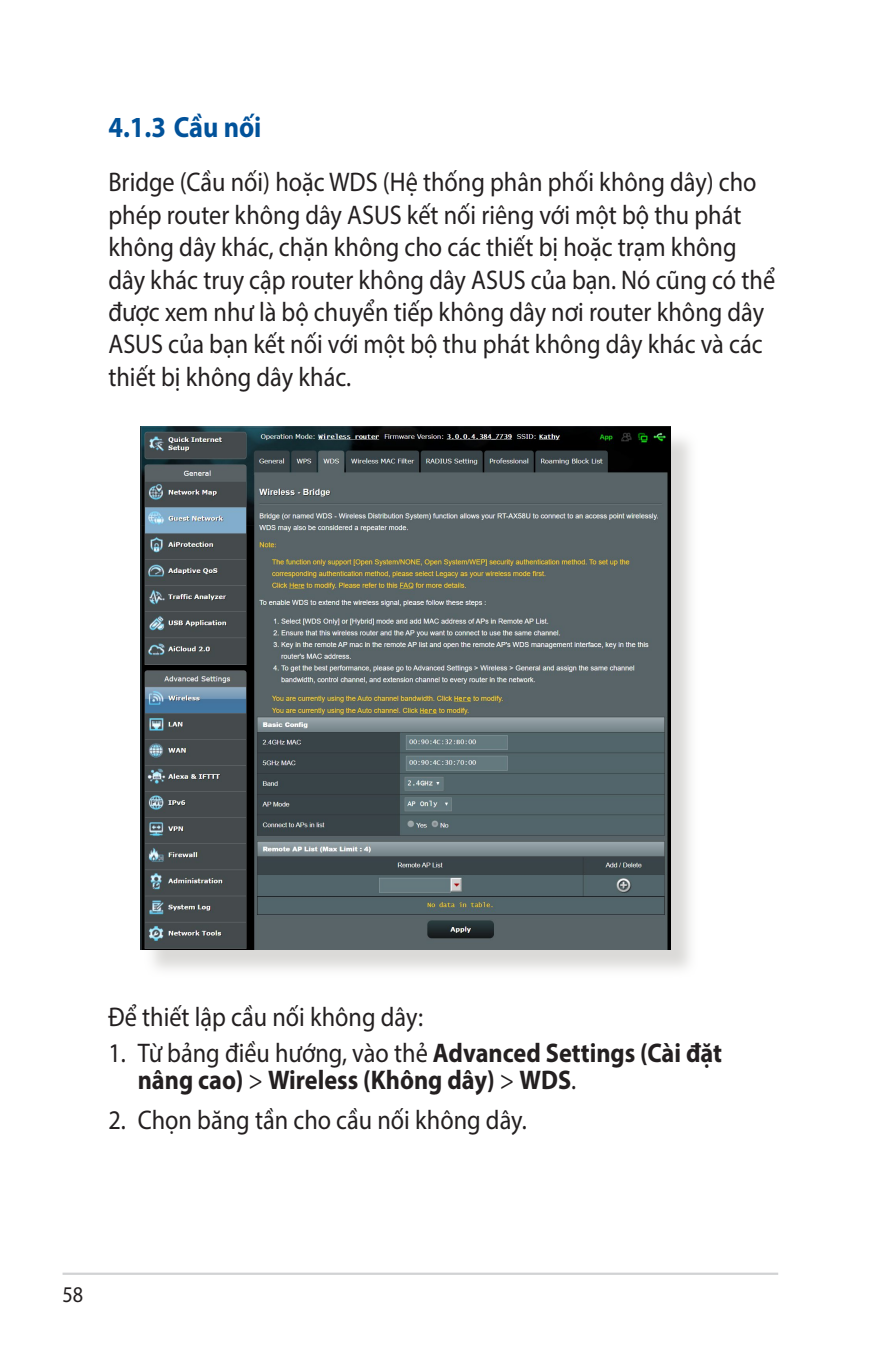
<style>
.page{position:relative;width:893px;height:1346px;background:#fff}
.page>*{position:absolute;margin:0;border:0;box-sizing:border-box;transform-origin:0 0}
.t1{font:700 29.25px "Myriad Pro";color:#01529a;scale:.9 1}
.t2{font:27px/32.4px "Myriad Pro";color:#231f20;scale:.9 1}
.t3{font:700 27px/27px "Myriad Pro";color:#231f20;scale:.9 1}
.t4{font:22.5px "Myriad Pro";color:#231f20;scale:.9 1}
.s1{font-weight:400}
</style>
<div class="page">
<hr style="left:63px;top:1272px;width:715px;height:3px;background:#d1d2d4">
<div style="left:144px;top:430px;width:555px;height:547px;background:#cfcecb;opacity:.75"></div>
<img style="left:140px;top:426px;width:530px;height:523px">
<p class="t1" style="left:108px;top:108px;width:172px">4.1.3 Cầu nối</p>
<p class="t2" style="left:108px;top:166px;width:742px">Bridge (Cầu nối) hoặc WDS (Hệ thống phân phối không dây) cho phép router không dây ASUS kết nối riêng với một bộ thu phát không dây khác, chặn không cho các thiết bị hoặc trạm không dây khác truy cập router không dây ASUS của bạn. Nó cũng có thể được xem như là bộ chuyển tiếp không dây nơi router không dây ASUS của bạn kết nối với một bộ thu phát không dây khác và các thiết bị không dây khác.</p>
<p class="t2" style="left:108px;top:1000px;width:351px">Để thiết lập cầu nối không dây:</p>
<p class="t3" style="left:138px;top:1039px;width:651px;text-indent:-29px"><span class="s1">1. Từ bảng điều hướng, vào thẻ</span> Advanced Settings (Cài đặt nâng cao) <span class="s1">&gt;</span> Wireless (Không dây) <span class="s1">&gt;</span> WDS<span class="s1">.</span></p>
<p class="t2" style="left:108px;top:1103px;width:466px">2. Chọn băng tần cho cầu nối không dây.</p>
<p class="t4" style="left:63px;top:1281px;width:25px">58</p>
</div>
